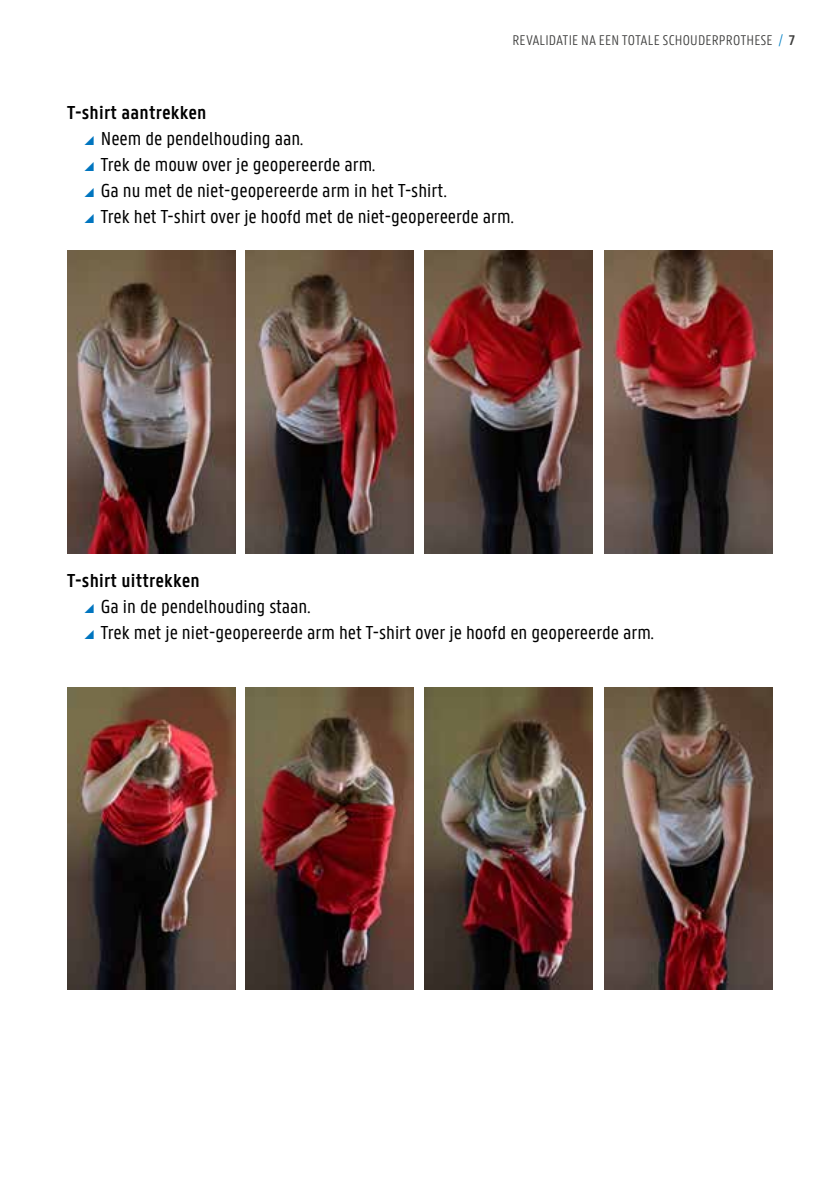
<style>
.page{position:relative;width:840px;height:1191px;background:#fff}
.page>*{position:absolute;margin:0;border:0;box-sizing:border-box;transform-origin:0 0}
.t1{font:20px/26px "U Gent Panno Text";color:#000}
.t2{font:600 20px "U Gent Panno Text";letter-spacing:.01em;color:#000}
.t3{font:300 15px "U Gent Panno Text";letter-spacing:.015em;color:#3c3c3b}
.s1{color:#0080c6}
.s2{font-weight:600}
</style>
<div class="page">
<img style="left:67px;top:251px;width:168px;height:302px">
<img style="left:246px;top:251px;width:167px;height:302px">
<img style="left:424px;top:251px;width:168px;height:302px">
<img style="left:604px;top:251px;width:168px;height:302px">
<img style="left:67px;top:687px;width:168px;height:302px">
<img style="left:246px;top:687px;width:167px;height:302px">
<img style="left:424px;top:687px;width:168px;height:302px">
<img style="left:604px;top:687px;width:168px;height:302px">
<p class="t3" style="left:512px;top:31px;width:284px">REVALIDATIE NA EEN TOTALE SCHOUDERPROTHESE <span class="s1">/</span> <span class="s2">7</span></p>
<p class="t2" style="left:67px;top:101px;width:141px">T-shirt aantrekken</p>
<p class="t1" style="left:101px;top:125px;width:414px">Neem de pendelhouding aan.<br>Trek de mouw over je geopereerde arm.<br>Ga nu met de niet-geopereerde arm in het T-shirt.<br>Trek het T-shirt over je hoofd met de niet-geopereerde arm.</p>
<p class="t2" style="left:67px;top:569px;width:134px">T-shirt uittrekken</p>
<p class="t1" style="left:101px;top:593px;width:554px">Ga in de pendelhouding staan.<br>Trek met je niet-geopereerde arm het T-shirt over je hoofd en geopereerde arm.</p>
</div>
